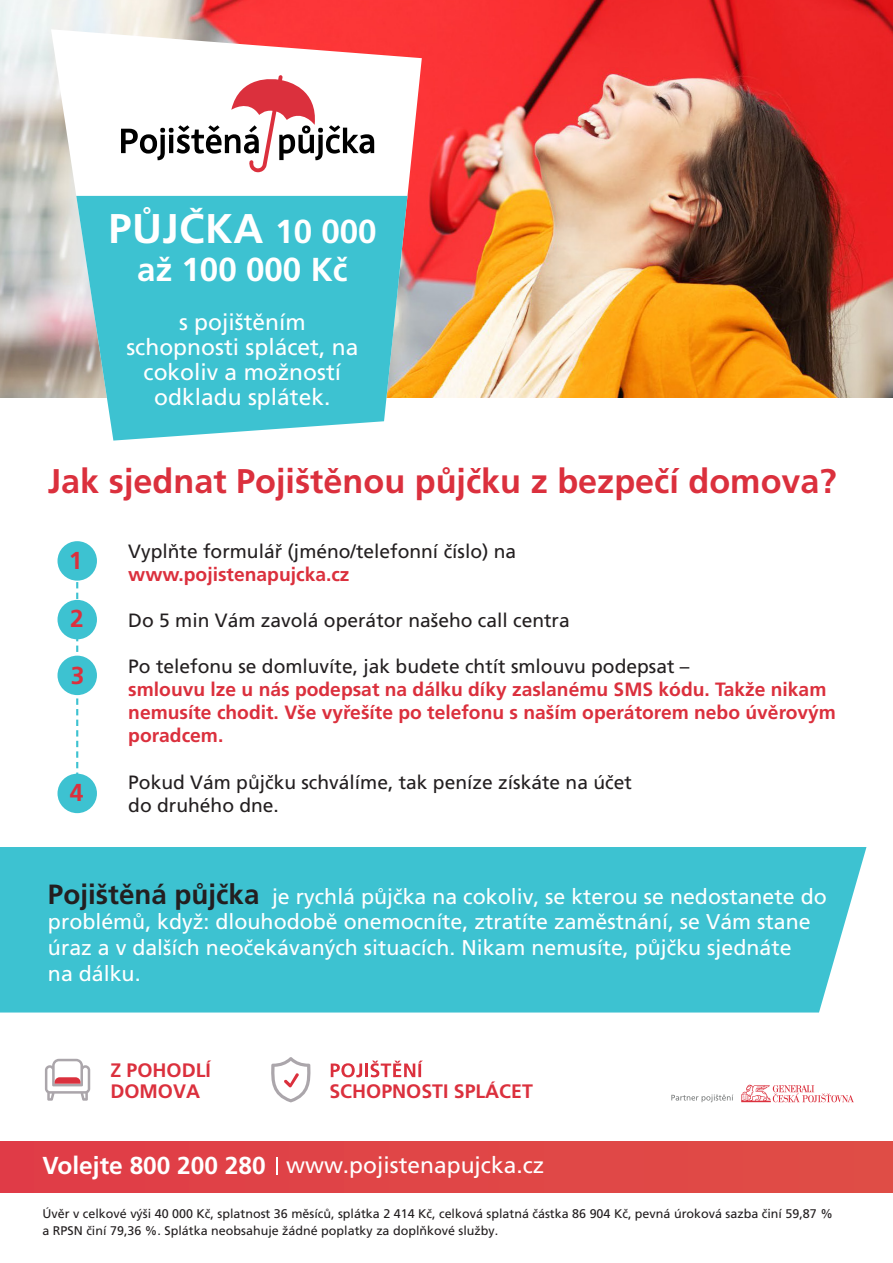
<style>
.page{position:relative;width:893px;height:1263px;background:#fff}
.page>*{position:absolute;margin:0;border:0;box-sizing:border-box;transform-origin:0 0}
.t1{font:700 41.4px "Frutiger CE";letter-spacing:.015em;color:#fff}
.t2{font:700 34.2px "Frutiger CE";color:#db303d}
.t3{font:700 33.15px "Frutiger CE";color:#fff}
.t4{font:700 24.45px "Frutiger CE";color:#fff}
.t5{font:700 24.45px "Frutiger CE";color:#db303d}
.t6{font:22.8px/24.9px "Frutiger CE";color:#fff;text-align:center}
.t7{font:21.3px/25.7px "Frutiger CE";color:#fff}
.t8{font:700 19.5px/21.3px "Frutiger CE";color:#db303d}
.t9{font:19.2px/23.1px "Frutiger CE";color:#231f20}
.t10{font:700 19.2px/23.1px "Frutiger CE";color:#db303d}
.t11{font:12.6px/16.6px "Frutiger CE";color:#231f20}
.s1{font-size:33.15px}
.s2{font-weight:700;font-size:27.75px;color:#231f20}
</style>
<div class="page">
<img style="left:0;top:0;width:893px;height:398px">
<svg style="left:51px;top:29px;width:371px;height:369px"></svg>
<svg style="left:76px;top:196px;width:331px;height:245px;background:#52c5d1"></svg>
<svg style="left:121px;top:75px;width:253px;height:97px"></svg>
<div style="left:58px;top:541px;width:39px;height:40px;background:#3dc2d1;border-radius:50%"></div>
<div style="left:58px;top:600px;width:39px;height:39px;background:#3dc2d1;border-radius:50%"></div>
<div style="left:58px;top:656px;width:39px;height:39px;background:#3dc2d1;border-radius:50%"></div>
<div style="left:58px;top:774px;width:39px;height:39px;background:#3dc2d1;border-radius:50%"></div>
<svg style="left:76px;top:580px;width:2px;height:194px"></svg>
<div style="left:0;top:1141px;width:893px;height:52px;background:#e04647"></div>
<svg style="left:276px;top:1157px;width:2px;height:17px"></svg>
<svg style="left:671px;top:1094px;width:62px;height:8px"></svg>
<svg style="left:741px;top:1084px;width:113px;height:18px"></svg>
<svg style="left:331px;top:1063px;width:31px;height:14px"></svg>
<hr style="left:365px;top:1063px;width:3px;height:14px;background:#db303d">
<svg style="left:371px;top:1060px;width:52px;height:17px"></svg>
<svg style="left:271px;top:1057px;width:40px;height:45px"></svg>
<svg style="left:45px;top:1059px;width:45px;height:42px"></svg>
<div style="left:0;top:847px;width:866px;height:165px;background:#3dc2d1"></div>
<p class="t1" style="left:108px;top:205px;width:270px">PŮJČKA <span class="s1">10 000</span></p>
<p class="t3" style="left:137px;top:250px;width:212px">až 100 000 Kč</p>
<p class="t6" style="left:179px;top:310px;width:128px">s pojištěním</p>
<p class="t6" style="left:126px;top:335px;width:233px">schopnosti splácet, na cokoliv a možností odkladu splátek.</p>
<p class="t2" style="left:48px;top:462px;width:790px">Jak sjednat Pojištěnou půjčku z bezpečí domova?</p>
<p class="t5" style="left:69px;top:546px;width:15px">1</p>
<p class="t5" style="left:70px;top:605px;width:15px">2</p>
<p class="t5" style="left:71px;top:661px;width:15px">3</p>
<p class="t5" style="left:70px;top:779px;width:15px">4</p>
<p class="t9" style="left:128px;top:539px;width:390px">Vyplňte formulář (jméno/telefonní číslo) na</p>
<p class="t10" style="left:128px;top:562px;width:223px">www.pojistenapujcka.cz</p>
<p class="t9" style="left:128px;top:609px;width:443px">Do 5 min Vám zavolá operátor našeho call centra</p>
<p class="t9" style="left:128px;top:655px;width:563px">Po telefonu se domluvíte, jak budete chtít smlouvu podepsat –</p>
<p class="t10" style="left:128px;top:678px;width:709px">smlouvu lze u nás podepsat na dálku díky zaslanému SMS kódu. Takže nikam nemusíte chodit. Vše vyřešíte po telefonu s naším operátorem nebo úvěrovým poradcem.</p>
<p class="t9" style="left:128px;top:770px;width:505px">Pokud Vám půjčku schválíme, tak peníze získáte na účet do druhého dne.</p>
<p class="t7" style="left:48px;top:883px;width:780px"><span class="s2">Pojištěná půjčka</span> je rychlá půjčka na cokoliv, se kterou se nedostanete do problémů, když: dlouhodobě onemocníte, ztratíte zaměstnání, se Vám stane úraz a v dalších neočekávaných situacích. Nikam nemusíte, půjčku sjednáte<br>na dálku.</p>
<p class="t8" style="left:110px;top:1060px;width:102px">Z POHODLÍ<br>DOMOVA</p>
<p class="t8" style="left:329px;top:1081px;width:205px">SCHOPNOSTI SPLÁCET</p>
<p class="t4" style="left:43px;top:1151px;width:225px">Volejte 800 200 280</p>
<p class="t6" style="left:286px;top:1153px;width:260px">www.pojistenapujcka.cz</p>
<p class="t11" style="left:43px;top:1206px;width:792px">Úvěr v celkové výši 40 000 Kč, splatnost 36 měsíců, splátka 2 414 Kč, celková splatná částka 86 904 Kč, pevná úroková sazba činí 59,87 % a RPSN činí 79,36 %. Splátka neobsahuje žádné poplatky za doplňkové služby.</p>
</div>
